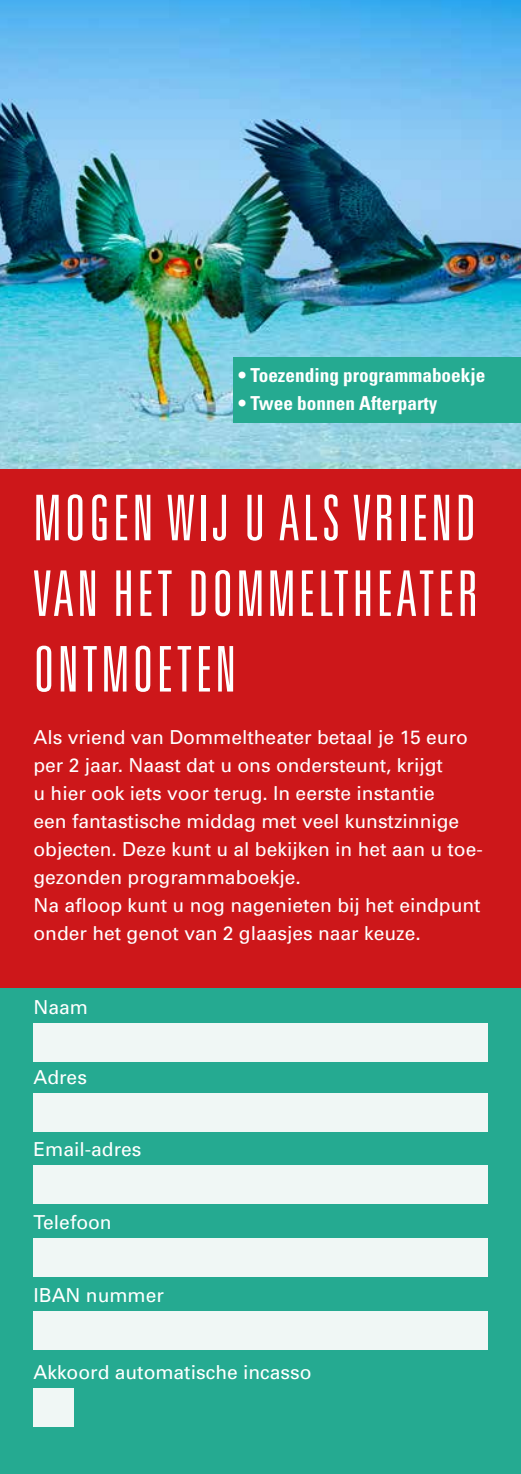
<style>
.page{position:relative;width:521px;height:1474px;background:#fff}
.page>*{position:absolute;margin:0;border:0;box-sizing:border-box;transform-origin:0 0}
.t1{font:300 ultra-condensed 63px/75.6px "Univers";letter-spacing:.05em;color:#fff;text-align:justify}
.t2{font:19.25px/28px "Univers";color:#fff}
.t3{font:700 condensed 19.25px "Univers";color:#fff}
</style>
<div class="page">
<img style="left:0;top:0;width:521px;height:469px">
<div style="left:0;top:987px;width:521px;height:486px;background:#25aa91"></div>
<div style="left:0;top:469px;width:521px;height:518px;background:#cd171a"></div>
<div style="left:33px;top:1023px;width:454px;height:39px;background:#f0f7f5"></div>
<div style="left:33px;top:1093px;width:454px;height:38px;background:#f0f7f5"></div>
<div style="left:33px;top:1165px;width:454px;height:39px;background:#f0f7f5"></div>
<div style="left:33px;top:1238px;width:454px;height:38px;background:#f0f7f5"></div>
<div style="left:33px;top:1310px;width:454px;height:39px;background:#f0f7f5"></div>
<div style="left:33px;top:1388px;width:41px;height:38px;background:#f0f7f5"></div>
<div style="left:233px;top:357px;width:288px;height:65px;background:#25aa91"></div>
<p class="t3" style="left:238px;top:363px;width:249px">• Toezending programmaboekje</p>
<p class="t3" style="left:238px;top:391px;width:201px">• Twee bonnen Afterparty</p>
<h1 class="t1" style="left:33px;top:479px;width:446px">MOGEN WIJ U ALS VRIEND VAN HET DOMMELTHEATER ONTMOETEN</h1>
<p class="t2" style="left:33px;top:722px;width:451px">Als vriend van Dommeltheater betaal je 15 euro per 2 jaar. Naast dat u ons ondersteunt, krijgt<br>u hier ook iets voor terug. In eerste instantie<br>een fantastische middag met veel kunstzinnige objecten. Deze kunt u al bekijken in het aan u toe&shy;gezonden programmaboekje.<br>Na afloop kunt u nog nagenieten bij het eindpunt onder het genot van 2 glaasjes naar keuze.</p>
<p class="t2" style="left:33px;top:993px;width:56px">Naam</p>
<p class="t2" style="left:33px;top:1062px;width:55px">Adres</p>
<p class="t2" style="left:33px;top:1135px;width:110px">Email-adres</p>
<p class="t2" style="left:33px;top:1207px;width:80px">Telefoon</p>
<p class="t2" style="left:33px;top:1280px;width:132px">IBAN nummer</p>
<p class="t2" style="left:33px;top:1357px;width:280px">Akkoord automatische incasso</p>
</div>
